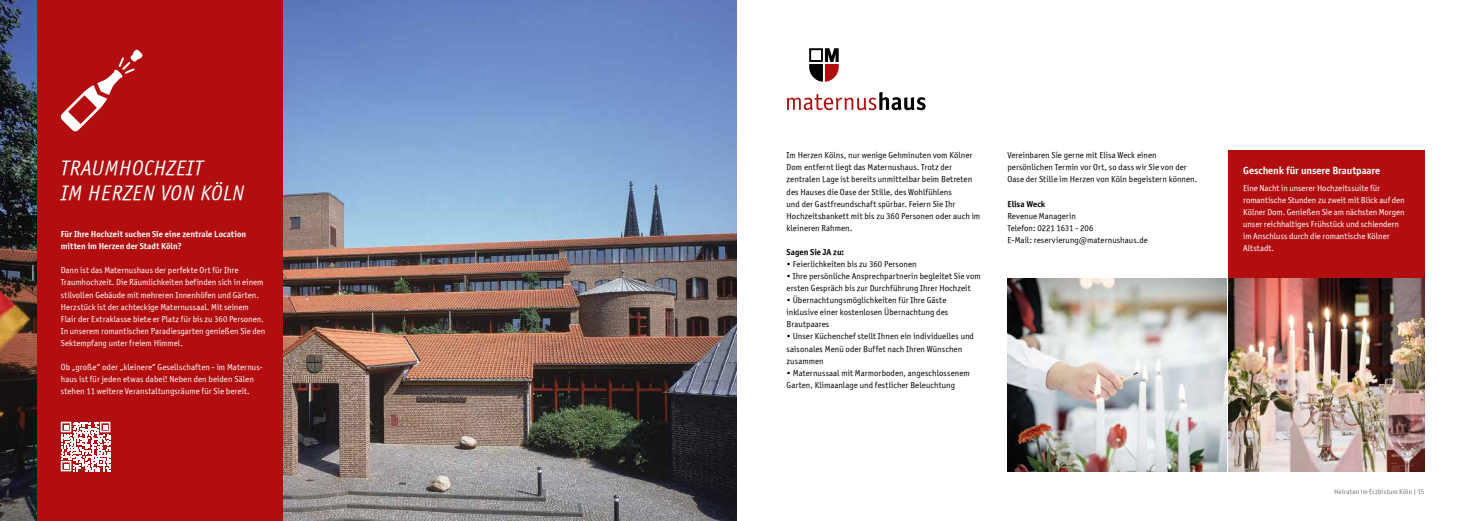
<style>
.page{position:relative;width:1474px;height:521px;background:#fff}
.page>*{position:absolute;margin:0;border:0;box-sizing:border-box;transform-origin:0 0}
.t1{font:italic 21px/25.2px "Officina Sans ITCTT Book";letter-spacing:.04em;color:#fff}
.t2{font:10.5px "Officina Sans ITCTT Bold";letter-spacing:-.005em;color:#fff}
.t3{font:8.75px/12.1px "Officina Sans ITCTT Book";letter-spacing:.005em;color:#000}
.t4{font:8.75px/12.1px "Officina Sans ITCTT Book";color:#fff}
.t5{font:8.75px/12.1px "Officina Sans ITCTT Bold";color:#fff}
.t6{font:8.75px "Officina Sans ITCTT Bold";color:#000}
.t7{font:7px "Officina Sans ITCTT Book";letter-spacing:.015em;color:#706f6f}
</style>
<div class="page">
<img style="left:0;top:0;width:737px;height:521px">
<div style="left:37px;top:0;width:246px;height:521px;background:#b20e10"></div>
<svg style="left:60px;top:50px;width:83px;height:82px"></svg>
<div style="left:1228px;top:151px;width:196px;height:127px;background:#b20e10"></div>
<img style="left:1228px;top:278px;width:196px;height:193px">
<img style="left:1007px;top:278px;width:219px;height:193px">
<svg style="left:809px;top:48px;width:29px;height:34px"></svg>
<svg style="left:786px;top:92px;width:139px;height:18px"></svg>
<svg style="left:61px;top:422px;width:49px;height:49px"></svg>
<h1 class="t1" style="left:61px;top:155px;width:185px">TRAUMHOCHZEIT<br>IM HERZEN VON KÖLN</h1>
<p class="t5" style="left:61px;top:228px;width:187px">Für Ihre Hochzeit suchen Sie eine zentrale Location mitten im Herzen der Stadt Köln?</p>
<p class="t4" style="left:61px;top:264px;width:206px">Dann ist das Maternushaus der perfekte Ort für Ihre Traumhochzeit. Die Räumlichkeiten befinden sich in einem stilvollen Gebäude mit mehreren Innenhöfen und Gärten.<br>Herzstück ist der achteckige Maternussaal. Mit seinem Flair der Extraklasse biete er Platz für bis zu 360 Personen.<br>In unserem romantischen Paradiesgarten genießen Sie den Sektempfang unter freiem Himmel.</p>
<p class="t4" style="left:61px;top:361px;width:203px">Ob „große“ oder „kleinere“ Gesellschaften - im Maternus&shy;haus ist für jeden etwas dabei! Neben den beiden Sälen stehen 11 weitere Veranstaltungsräume für Sie bereit.</p>
<p class="t3" style="left:786px;top:149px;width:195px">Im Herzen Kölns, nur wenige Gehminuten vom Kölner Dom entfernt liegt das Maternushaus. Trotz der zentralen Lage ist bereits unmittelbar beim Betreten des Hauses die Oase der Stille, des Wohlfühlens<br>und der Gastfreundschaft spürbar. Feiern Sie Ihr Hochzeitsbankett mit bis zu 360 Personen oder auch im kleineren Rahmen.</p>
<p class="t6" style="left:786px;top:246px;width:59px">Sagen Sie JA zu:</p>
<p class="t3" style="left:786px;top:258px;width:131px">• Feierlichkeiten bis zu 360 Personen</p>
<p class="t3" style="left:786px;top:270px;width:196px">• Ihre persönliche Ansprechpartnerin begleitet Sie vom ersten Gespräch bis zur Durchführung Ihrer Hochzeit</p>
<p class="t3" style="left:786px;top:294px;width:163px">• Übernachtungsmöglichkeiten für Ihre Gäste inklusive einer kostenlosen Übernachtung des<br>Brautpaares</p>
<p class="t3" style="left:786px;top:330px;width:189px">• Unser Küchenchef stellt Ihnen ein individuelles und saisonales Menü oder Buffet nach Ihren Wünschen zusammen</p>
<p class="t3" style="left:786px;top:367px;width:185px">• Maternussaal mit Marmorboden, angeschlossenem<br>Garten, Klimaanlage und festlicher Beleuchtung</p>
<p class="t3" style="left:1007px;top:149px;width:191px">Vereinbaren Sie gerne mit Elisa Weck einen persönlichen Termin vor Ort, so dass wir Sie von der<br>Oase der Stille im Herzen von Köln begeistern können.</p>
<p class="t6" style="left:1007px;top:198px;width:39px">Elisa Weck</p>
<p class="t3" style="left:1007px;top:210px;width:142px">Revenue Managerin<br>Telefon: 0221 1631 - 206<br>E-Mail: reservierung@maternushaus.de</p>
<p class="t2" style="left:1243px;top:164px;width:138px">Geschenk für unsere Brautpaare</p>
<p class="t4" style="left:1243px;top:182px;width:163px">Eine Nacht in unserer Hochzeitssuite für romantische Stunden zu zweit mit Blick auf den Kölner Dom. Genießen Sie am nächsten Morgen unser reichhaltiges Frühstück und schlendern im Anschluss durch die romantische Kölner Altstadt.</p>
<p class="t7" style="left:1334px;top:487px;width:92px">Heiraten im Erzbistum Köln | 15</p>
</div>
